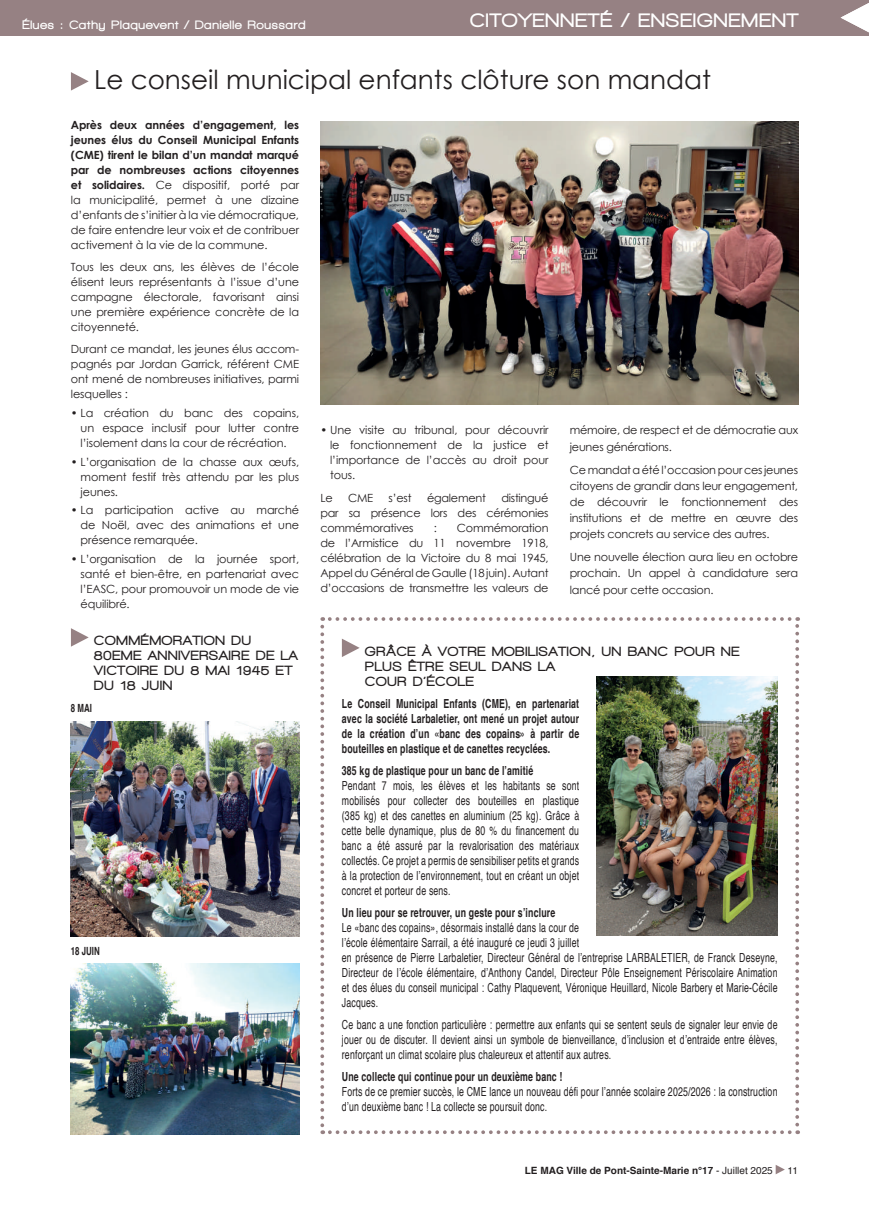
<style>
.page{position:relative;width:869px;height:1205px;background:#fff}
.page>*{position:absolute;margin:0;border:0;box-sizing:border-box;transform-origin:0 0}
.t1{font:26.25px "Century Gothic";color:#231f20}
.t2{font:900 20px "Walkway";letter-spacing:.07em;color:#fff}
.t3{font:900 13.75px/15px "Walkway";letter-spacing:.07em;color:#231f20}
.t4{font:12.5px/15px "Helvetica";letter-spacing:.02em;color:#231f20;text-align:justify;scale:.7 1}
.t5{font:700 12.5px/15px "Helvetica";letter-spacing:.02em;color:#231f20;text-align:justify;scale:.7 1}
.t6{font:900 12.5px "Walkway";letter-spacing:.07em;color:#fff}
.t7{font:11.25px/15px "Century Gothic";letter-spacing:-.01em;color:#231f20;text-align:justify}
.t8{font:700 11.25px "Helvetica";color:#231f20;scale:.7 1}
.t9{font:700 10px "Helvetica";color:#231f20}
.t10{font:10px "Helvetica";color:#231f20}
.s1{font-weight:700}
.s2{font-weight:400}
</style>
<div class="page">
<svg style="left:775px;top:1165px;width:9px;height:9px"></svg>
<svg style="left:71px;top:72px;width:18px;height:19px"></svg>
<div style="left:0;top:0;width:868px;height:35px;background:#968183"></div>
<svg style="left:840px;top:3px;width:28px;height:29px"></svg>
<img style="left:320px;top:121px;width:477px;height:283px">
<svg style="left:71px;top:628px;width:18px;height:19px"></svg>
<img style="left:71px;top:722px;width:228px;height:215px">
<img style="left:71px;top:963px;width:228px;height:171px">
<svg style="left:320px;top:617px;width:478px;height:517px"></svg>
<img style="left:596px;top:677px;width:181px;height:258px">
<h2 class="t2" style="left:71px;top:10px;width:177px">ENVIRONNEMENT</h2>
<h2 class="t2" style="left:470px;top:10px;width:329px">CITOYENNETÉ / ENSEIGNEMENT</h2>
<p class="t6" style="left:22px;top:18px;width:200px">Élues : Cathy Plaquevent / Dani</p>
<p class="t6" style="left:248px;top:18px;width:59px">Roussard</p>
<p class="t6" style="left:25px;top:18px;width:281px">Élues : Cathy Plaquevent / Isabelle Eullaffroy</p>
<h1 class="t1" style="left:94px;top:61px;width:618px">Le conseil municipal enfants clôture son mandat</h1>
<p class="t7" style="left:71px;top:117px;width:229px"><span class="s1">Après deux années d’engagement, les jeunes élus du Conseil Municipal Enfants (CME) tirent le bilan d’un mandat marqué par de nombreuses actions citoyennes et solidaires.</span> Ce dispositif, porté par la municipalité, permet à une dizaine d’enfants de s’initier à la vie démocratique, de faire entendre leur voix et de contribuer activement à la vie de la commune.</p>
<p class="t7" style="left:71px;top:259px;width:229px">Tous les deux ans, les élèves de l’école élisent leurs représentants à l’issue d’une campagne électorale, favorisant ainsi une première expérience concrète de la citoyenneté.</p>
<p class="t7" style="left:71px;top:342px;width:229px">Durant ce mandat, les jeunes élus accom&shy;pagnés par Jordan Garrick, référent CME ont mené de nombreuses initiatives, parmi lesquelles :</p>
<p class="t7" style="left:81px;top:405px;width:220px;text-indent:-10px">• La création du banc des copains, un espace inclusif pour lutter contre l’isolement dans la cour de récréation.</p>
<p class="t7" style="left:81px;top:454px;width:220px;text-indent:-10px">• L’organisation de la chasse aux œufs, moment festif très attendu par les plus jeunes.</p>
<p class="t7" style="left:81px;top:502px;width:220px;text-indent:-10px">• La participation active au marché de Noël, avec des animations et une présence remarquée.</p>
<p class="t7" style="left:81px;top:551px;width:220px;text-indent:-10px">• L’organisation de la journée sport, santé et bien-être, en partenariat avec l’EASC, pour promouvoir un mode de vie équilibré.</p>
<p class="t3" style="left:94px;top:633px;width:205px">COMMÉMORATION DU<br>80EME ANNIVERSAIRE DE LA<br>VICTOIRE DU 8 MAI 1945 ET<br>DU 18 JUIN</p>
<p class="t8" style="left:71px;top:699px;width:32px">8 MAI</p>
<p class="t8" style="left:71px;top:942px;width:43px">18 JUIN</p>
<p class="t7" style="left:330px;top:423px;width:220px;text-indent:-10px">• Une visite au tribunal, pour découvrir le fonctionnement de la justice et l’importance de l’accès au droit pour tous.</p>
<p class="t7" style="left:320px;top:490px;width:14px">Le</p>
<p class="t7" style="left:348px;top:490px;width:27px">CME</p>
<p class="t7" style="left:388px;top:490px;width:24px">s’est</p>
<p class="t7" style="left:427px;top:490px;width:60px">également</p>
<p class="t7" style="left:320px;top:490px;width:229px;text-indent:181px">distingué par sa présence lors des cérémonies commémoratives</p>
<p class="t7" style="left:320px;top:520px;width:229px;text-indent:136px">Commémoration de l’Armistice du 11 novembre 1918, célébration de la Victoire du 8 mai 1945, Appel du Général de Gaulle (18 juin). Autant d’occasions de transmettre les valeurs de</p>
<p class="t7" style="left:433px;top:520px;width:5px">:</p>
<p class="t7" style="left:569px;top:422px;width:229px;line-height:16.1px">mémoire, de respect et de démocratie aux jeunes générations.</p>
<p class="t7" style="left:569px;top:461px;width:229px;line-height:16.1px">Ce mandat a été l’occasion pour ces jeunes citoyens de grandir dans leur engagement, de découvrir le fonctionnement des institutions et de mettre en œuvre des projets concrets au service des autres.</p>
<p class="t7" style="left:569px;top:549px;width:229px;line-height:16.1px">Une nouvelle élection aura lieu en octobre prochain. Un appel à candidature sera lancé pour cette occasion.</p>
<p class="t3" style="left:365px;top:643px;width:375px">GRÂCE À VOTRE MOBILISATION, UN BANC POUR NE<br>PLUS ÊTRE SEUL DANS LA<br>COUR D’ÉCOLE</p>
<p class="t5" style="left:342px;top:696px;width:340px">Le Conseil Municipal Enfants (CME), en partenariat avec la société Larbaletier, ont mené un projet autour de la création d’un «banc des copains» à partir de bouteilles en plastique et de canettes recyclées.</p>
<p class="t5" style="left:342px;top:763px;width:275px">385 kg de plastique pour un banc de l’amitié</p>
<p class="t4" style="left:342px;top:778px;width:340px">Pendant 7 mois, les élèves et les habitants se sont mobilisés pour collecter des bouteilles en plastique (385 kg) et des canettes en aluminium (25 kg). Grâce à cette belle dynamique, plus de 80 % du financement du banc a été assuré par la revalorisation des matériaux collectés. Ce projet a permis de sensibiliser petits et grands à la protection de l’environnement, tout en créant un objet concret et porteur de sens.</p>
<p class="t5" style="left:342px;top:905px;width:306px">Un lieu pour se retrouver, un geste pour s’inclure</p>
<p class="t4" style="left:342px;top:920px;width:623px;text-align:left">Le «banc des copains», désormais installé dans la cour de<br>l’école élémentaire Sarrail, a été inauguré ce jeudi 3 juillet<br>en présence de Pierre Larbaletier, Directeur Général de l’entreprise LARBALETIER, de Franck Deseyne, Directeur de l’école élémentaire, d’Anthony Candel, Directeur Pôle Enseignement Périscolaire Animation et des élues du conseil municipal : Cathy Plaquevent, Véronique Heuillard, Nicole Barbery et Marie-Cécile Jacques.</p>
<p class="t4" style="left:342px;top:1018px;width:623px">Ce banc a une fonction particulière : permettre aux enfants qui se sentent seuls de signaler leur envie de jouer ou de discuter. Il devient ainsi un symbole de bienveillance, d’inclusion et d’entraide entre élèves, renforçant un climat scolaire plus chaleureux et attentif aux autres.</p>
<p class="t5" style="left:342px;top:1069px;width:316px">Une collecte qui continue pour un deuxième banc !</p>
<p class="t4" style="left:342px;top:1085px;width:623px">Forts de ce premier succès, le CME lance un nouveau défi pour l’année scolaire 2025/2026 : la construction d’un deuxième banc ! La collecte se poursuit donc.</p>
<p class="t9" style="left:524px;top:1162px;width:249px">LE MAG Ville de Pont-Sainte-Marie n°17 <span class="s2">- Juillet 2025</span></p>
<p class="t10" style="left:787px;top:1163px;width:12px">11</p>
</div>
